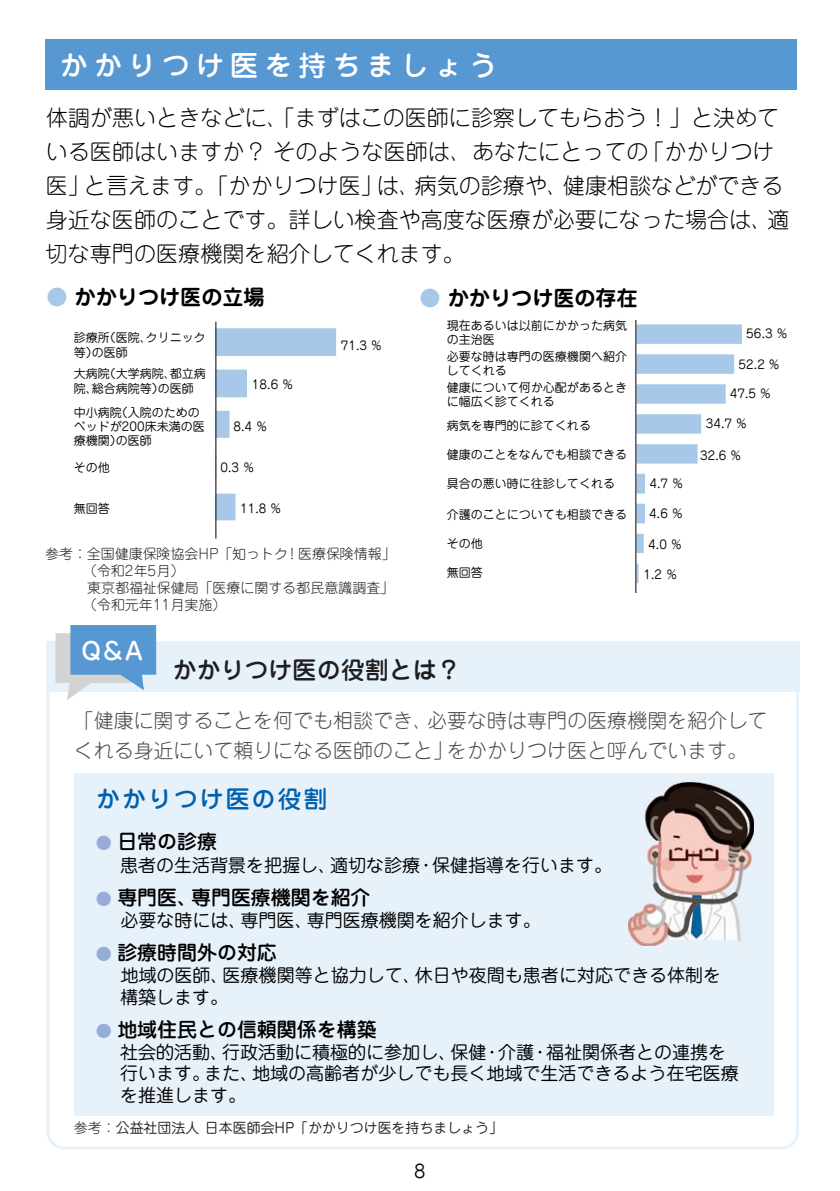
<style>
.page{position:relative;width:840px;height:1191px;background:#fff}
.page>*{position:absolute;margin:0;border:0;box-sizing:border-box;transform-origin:0 0}
.t1{font:500 28px "Jun 34 Pro";letter-spacing:.215em;color:#fff}
.t2{font:500 24px "Jun 34 Pro";color:#201e1e}
.t3{font:500 24px "Jun 34 Pro";letter-spacing:.08em;color:#0061af}
.t4{font:500 24px "Jun 34 Pro";color:#fff}
.t5{font:300 22px/34px "Jun 101 Pro";color:#000}
.t6{font:700 21.2px "Jun 501 Pro";color:#000}
.t7{font:300 20px/30px "Jun 101 Pro";color:#4b4848}
.t8{font:500 20px "Jun 34 Pro";color:#000}
.t9{font:18px/21.6px "Jun 201 Pro";color:#000}
.t10{font:300 14px/16.8px "Jun 101 Pro";color:#201e1e}
.t11{font:14px "Jun 201 Pro";color:#201e1e}
.t12{font:12px/14.4px "Jun 201 Pro";color:#000}
.s1{font-family:"Jun 101 Pro";font-weight:300;color:#a8c8e9}
.s2{font-size:16px;color:#97acd8}
.s3{font-family:"Jun 101 Pro";font-weight:300}
</style>
<div class="page">
<div style="left:45px;top:39px;width:751px;height:51px;background:#5797d2"></div>
<div style="left:74px;top:772px;width:699px;height:343px;background:#e7f1fa"></div>
<div style="left:46px;top:641px;width:752px;height:51px;background:#e7f1fa"></div>
<svg style="left:55px;top:625px;width:101px;height:75px"></svg>
<img style="left:628px;top:782px;width:124px;height:163px">
<svg style="left:216px;top:328px;width:120px;height:192px"></svg>
<hr style="left:215px;top:322px;width:1px;height:217px;background:#000">
<svg style="left:636px;top:324px;width:105px;height:259px"></svg>
<hr style="left:635px;top:320px;width:1px;height:273px;background:#000">
<h1 class="t1" style="left:60px;top:43px;width:439px">かかりつけ医を持ちましょう</h1>
<h3 class="t5" style="left:46px;top:98px;width:744px">体調が悪いときなどに、「まずはこの医師に診察してもらおう！」と決めている医師はいますか？そのような医師は、あなたにとっての「かかりつけ医」と言えます。「かかりつけ医」は、病気の診療や、健康相談などができる身近な医師のことです。詳しい検査や高度な医療が必要になった場合は、適切な専門の医療機関を紹介してくれます。</h3>
<h3 class="t6" style="left:46px;top:280px;width:219px"><span class="s1">●</span> かかりつけ医の立場</h3>
<h3 class="t6" style="left:419px;top:281px;width:219px"><span class="s1">●</span> かかりつけ医の存在</h3>
<p class="t12" style="left:74px;top:329px;width:133px">診療所（医院、クリニック等）の医師</p>
<p class="t12" style="left:74px;top:365px;width:133px">大病院（大学病院、都立病院、総合病院等）の医師</p>
<p class="t12" style="left:74px;top:403px;width:132px">中小病院（入院のためのベッドが200床未満の医療機関）の医師</p>
<p class="t12" style="left:74px;top:459px;width:37px">その他</p>
<p class="t12" style="left:74px;top:499px;width:37px">無回答</p>
<p class="t12" style="left:252px;top:376px;width:43px">18.6 ％</p>
<p class="t12" style="left:233px;top:417px;width:36px">8.4 ％</p>
<p class="t12" style="left:220px;top:459px;width:36px">0.3 ％</p>
<p class="t12" style="left:240px;top:500px;width:43px">11.8 ％</p>
<p class="t12" style="left:340px;top:337px;width:43px">71.3 ％</p>
<p class="t10" style="left:83px;top:544px;width:314px;text-indent:-38px">参考：全国健康保険協会HP「知っトク！医療保険情報」（令和2年5月）<br>東京都福祉保健局「医療に関する都民意識調査」（令和元年11月実施）</p>
<p class="t12" style="left:446px;top:316px;width:181px">現在あるいは以前にかかった病気の主治医</p>
<p class="t12" style="left:446px;top:348px;width:181px">必要な時は専門の医療機関へ紹介してくれる</p>
<p class="t12" style="left:446px;top:379px;width:181px">健康について何か心配があるときに幅広く診てくれる</p>
<p class="t12" style="left:446px;top:417px;width:145px">病気を専門的に診てくれる</p>
<p class="t12" style="left:446px;top:446px;width:181px">健康のことをなんでも相談できる</p>
<p class="t12" style="left:446px;top:475px;width:169px">具合の悪い時に往診してくれる</p>
<p class="t12" style="left:446px;top:506px;width:181px">介護のことについても相談できる</p>
<p class="t12" style="left:446px;top:535px;width:37px">その他</p>
<p class="t12" style="left:446px;top:564px;width:37px">無回答</p>
<p class="t12" style="left:649px;top:475px;width:36px">4.7 ％</p>
<p class="t12" style="left:648px;top:505px;width:36px">4.6 ％</p>
<p class="t12" style="left:647px;top:536px;width:36px">4.0 ％</p>
<p class="t12" style="left:643px;top:565px;width:36px">1.2 ％</p>
<h2 class="t4" style="left:81px;top:631px;width:63px">Q&amp;A</h2>
<h2 class="t2" style="left:172px;top:650px;width:289px">かかりつけ医の役割とは？</h2>
<p class="t12" style="left:745px;top:325px;width:43px">56.3 ％</p>
<p class="t12" style="left:738px;top:356px;width:43px">52.2 ％</p>
<p class="t12" style="left:729px;top:384px;width:43px">47.5 ％</p>
<p class="t12" style="left:705px;top:415px;width:43px">34.7 ％</p>
<p class="t12" style="left:699px;top:447px;width:43px">32.6 ％</p>
<h3 class="t7" style="left:74px;top:703px;width:694px">「健康に関することを何でも相談でき、必要な時は専門の医療機関を紹介してくれる身近にいて頼りになる医師のこと」をかかりつけ医と呼んでいます。</h3>
<h2 class="t3" style="left:96px;top:780px;width:233px">かかりつけ医の役割</h2>
<h3 class="t8" style="left:96px;top:826px;width:122px"><span class="s2">●</span> 日常の診療</h3>
<h3 class="t9" style="left:120px;top:852px;width:493px">患者の生活背景を把握し、適切な診療・保健指導を行います。</h3>
<h3 class="t8" style="left:96px;top:881px;width:276px"><span class="s2">●</span> 専門医、専門医療機関を紹介</h3>
<h3 class="t9" style="left:120px;top:907px;width:422px">必要な時には、専門医、専門医療機関を紹介します。</h3>
<h3 class="t8" style="left:96px;top:936px;width:182px"><span class="s2">●</span> 診療時間外の対応</h3>
<h3 class="t9" style="left:120px;top:962px;width:602px">地域の医師、医療機関等と協力して、休日や夜間も患者に対応できる体制を構築します。</h3>
<h3 class="t8" style="left:96px;top:1013px;width:282px"><span class="s2">●</span> 地域住民との信頼関係を構築</h3>
<h3 class="t9" style="left:120px;top:1039px;width:620px">社会的活動、行政活動に積極的に参加し、保健・介護・福祉関係者との連携を行います。また、地域の高齢者が少しでも長く地域で生活できるよう在宅医療を推進します。</h3>
<p class="t11" style="left:74px;top:1116px;width:430px"><span class="s3">参考：</span>公益社団法人日本医師会HP「かかりつけ医を持ちましょう」</p>
<h3 class="t9" style="left:414px;top:1158px;width:13px">8</h3>
</div>
